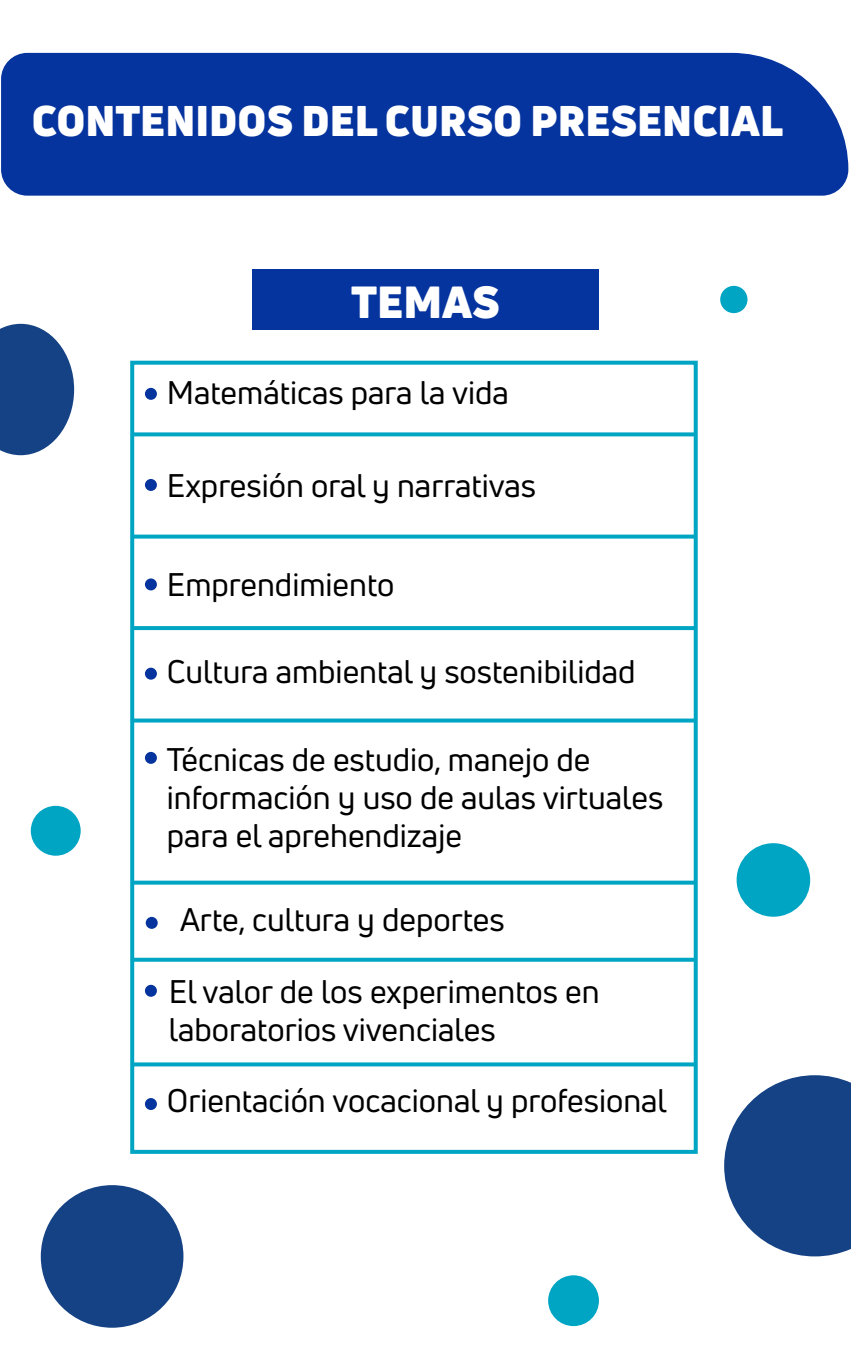
<style>
.page{position:relative;width:851px;height:1361px;background:#fff}
.page>*{position:absolute;margin:0;border:0;box-sizing:border-box;transform-origin:0 0}
.t1{font:900 44px "Uni Neue";color:#fff}
.t2{font:900 42px "Uni Neue";color:#fff}
.t3{font:32px/38.4px "Uni Neue";color:#000}
</style>
<div class="page">
<div style="left:1px;top:53px;width:847px;height:143px;background:#06349e"></div>
<div style="left:252px;top:269px;width:346px;height:61px;background:#06349e"></div>
<div style="left:41px;top:1185px;width:142px;height:142px;background:#154284;border-radius:50%"></div>
<svg style="left:724px;top:1075px;width:126px;height:181px"></svg>
<div style="left:736px;top:843px;width:74px;height:73px;background:#00a5c3;border-radius:50%"></div>
<div style="left:548px;top:1275px;width:51px;height:51px;background:#00a5c3;border-radius:50%"></div>
<svg style="left:0;top:324px;width:74px;height:131px;background:#385e96"></svg>
<div style="left:720px;top:286px;width:27px;height:27px;background:#00a5c3;border-radius:50%"></div>
<div style="left:31px;top:806px;width:50px;height:49px;background:#00a5c3;border-radius:50%"></div>
<div style="left:130px;top:361px;width:567px;height:793px;border:4px solid #00a5c3"></div>
<div style="left:145px;top:388px;width:12px;height:12px;background:#06349e;border-radius:50%"></div>
<div style="left:145px;top:479px;width:12px;height:12px;background:#06349e;border-radius:50%"></div>
<div style="left:145px;top:578px;width:12px;height:12px;background:#06349e;border-radius:50%"></div>
<div style="left:145px;top:668px;width:12px;height:11px;background:#06349e;border-radius:50%"></div>
<div style="left:145px;top:752px;width:12px;height:12px;background:#06349e;border-radius:50%"></div>
<div style="left:146px;top:917px;width:12px;height:12px;background:#06349e;border-radius:50%"></div>
<div style="left:145px;top:985px;width:12px;height:12px;background:#06349e;border-radius:50%"></div>
<div style="left:145px;top:1098px;width:12px;height:12px;background:#06349e;border-radius:50%"></div>
<svg style="left:133px;top:432px;width:562px;height:4px;background:#19adc8"></svg>
<svg style="left:133px;top:534px;width:562px;height:4px;background:#25b2cb"></svg>
<svg style="left:134px;top:626px;width:561px;height:4px;background:#06a6c4"></svg>
<svg style="left:134px;top:718px;width:560px;height:4px;background:#22b0ca"></svg>
<svg style="left:134px;top:880px;width:561px;height:4px;background:#28b3cc"></svg>
<svg style="left:134px;top:957px;width:561px;height:4px;background:#2fb5ce"></svg>
<svg style="left:134px;top:1062px;width:561px;height:4px;background:#1baec9"></svg>
<h2 class="t2" style="left:32px;top:91px;width:752px">CONTENIDOS DEL CURSO PRESENCIAL</h2>
<h1 class="t1" style="left:351px;top:271px;width:150px">TEMAS</h1>
<p class="t3" style="left:167px;top:373px;width:343px">Matemáticas para la vida</p>
<p class="t3" style="left:167px;top:466px;width:371px">Expresión oral y narrativas</p>
<p class="t3" style="left:167px;top:565px;width:229px">Emprendimiento</p>
<p class="t3" style="left:167px;top:652px;width:470px">Cultura ambiental y sostenibilidad</p>
<p class="t3" style="left:167px;top:739px;width:498px">Técnicas de estudio, manejo de información y uso de aulas virtuales para el aprehendizaje</p>
<p class="t3" style="left:180px;top:900px;width:326px">Arte, cultura y deportes</p>
<p class="t3" style="left:169px;top:972px;width:432px">El valor de los experimentos en laboratorios vivenciales</p>
<p class="t3" style="left:167px;top:1081px;width:501px">Orientación vocacional y profesional</p>
</div>
